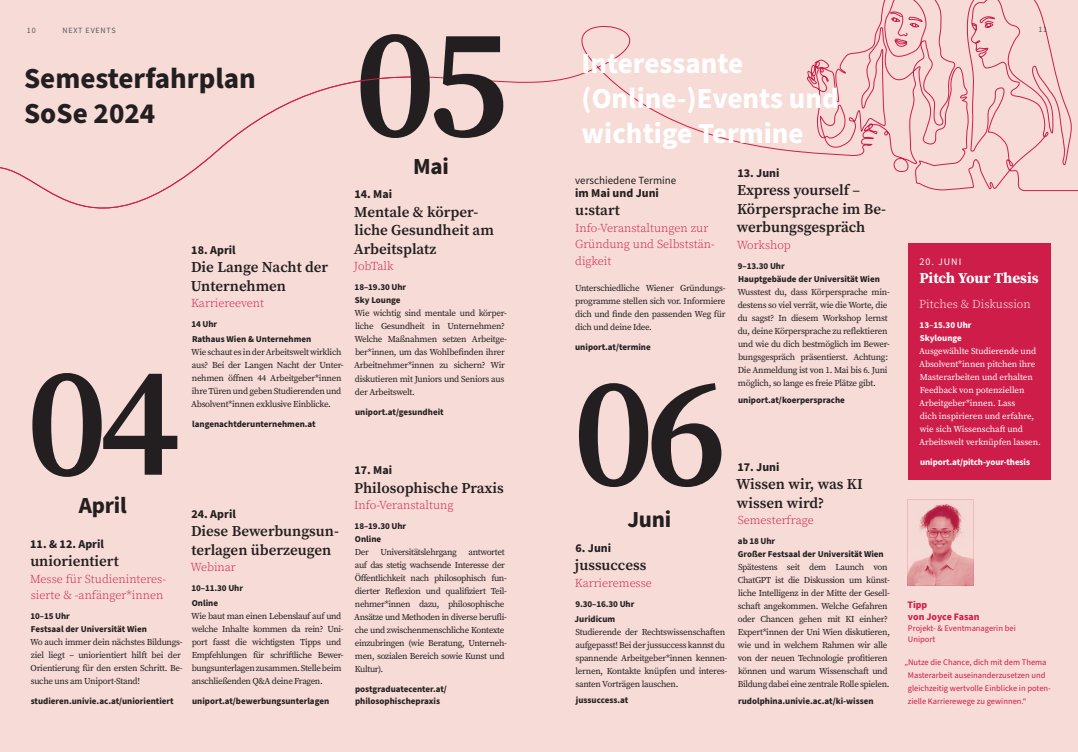
<style>
.page{position:relative;width:1078px;height:752px;background:#fff}
.page>*{position:absolute;margin:0;border:0;box-sizing:border-box;transform-origin:0 0}
.t1{font:600 155.6px "Source Serif Pro";color:#231f20}
.t2{font:700 29px/35px "Source Sans Pro";color:#fff}
.t3{font:700 29px/35px "Source Sans Pro";color:#231f20}
.t4{font:700 23px "Source Sans Pro";letter-spacing:-.01em;color:#231f20}
.t5{font:600 15px/18.5px "Source Serif Pro";color:#231f20}
.t6{font:700 15px "Source Serif Pro";color:#fff}
.t7{font:300 12px/16.5px "Source Serif Pro";color:#ce1d49}
.t8{font:700 12px "Source Sans Pro";color:#231f20}
.t9{font:300 12px "Source Serif Pro";color:#fff}
.t10{font:11px "Source Sans Pro";color:#231f20}
.t11{font:700 10px/12px "Source Sans Pro";color:#ce1d49}
.t12{font:10px "Source Sans Pro";letter-spacing:.1em;color:#fff}
.t13{font:9px/13px "Source Serif Pro";letter-spacing:-.035em;color:#231f20}
.t14{font:700 9px/12.5px "Source Sans Pro";color:#231f20}
.t15{font:9px/13px "Source Serif Pro";letter-spacing:-.01em;color:#fff}
.t16{font:700 9px/12.5px "Source Sans Pro";letter-spacing:-.01em;color:#fff}
.t17{font:8.5px/13px "Source Sans Pro";color:#ce1d49}
.t18{font:8px "Source Sans Pro";letter-spacing:.1em;color:#57585a}
.s1{font-weight:400}
.s2{font-family:"Source Serif Pro";font-weight:400}
</style>
<div class="page">
<div style="left:0;top:0;width:1077px;height:751px;background:#f6dbd6"></div>
<svg style="left:411px;top:0;width:666px;height:288px"></svg>
<div style="left:908px;top:243px;width:142px;height:236px;background:#ce1d49"></div>
<svg style="left:907px;top:499px;width:66px;height:86px"></svg>
<svg style="left:0;top:76px;width:411px;height:133px"></svg>
<p class="t18" style="left:27px;top:25px;width:10px">10</p>
<p class="t18" style="left:62px;top:25px;width:55px">NEXT EVENTS</p>
<p class="t18" style="left:1038px;top:24px;width:10px">11</p>
<h1 class="t1" style="left:354px;top:-22px;width:156px">05</h1>
<h3 class="t4" style="left:413px;top:151px;width:37px">Mai</h3>
<h2 class="t2" style="left:581px;top:47px;width:259px">Interessante (Online-)Events und wichtige Termine</h2>
<h2 class="t3" style="left:24px;top:61px;width:233px">Semesterfahrplan<br>SoSe 2024</h2>
<h3 class="t8" style="left:737px;top:165px;width:44px">13. Juni</h3>
<h3 class="t5" style="left:736px;top:181px;width:151px">Express yourself <span class="s1">–<br></span>Körpersprache im Be&shy;werbungsgespräch</h3>
<h3 class="t7" style="left:736px;top:237px;width:56px">Workshop</h3>
<p class="t14" style="left:737px;top:260px;width:143px">9–13.30 Uhr<br>Hauptgebäude der Universität Wien</p>
<p class="t13" style="left:737px;top:285px;width:154px">Wusstest du, dass Körpersprache min&shy;destens so viel verrät, wie die Worte, die du sagst? In diesem Workshop lernst du, deine Körpersprache zu reflektieren und wie du dich bestmöglich im Bewer&shy;bungsgespräch präsentierst. Achtung:<br>Die Anmeldung ist von 1. Mai bis 6. Juni möglich, so lange es freie Plätze gibt.</p>
<p class="t14" style="left:738px;top:393px;width:108px">uniport.at/koerpersprache</p>
<p class="t10" style="left:575px;top:173px;width:103px">verschiedene Termine</p>
<h3 class="t8" style="left:575px;top:185px;width:85px">im Mai und Juni</h3>
<h3 class="t5" style="left:575px;top:201px;width:46px">u:start</h3>
<h3 class="t7" style="left:575px;top:220px;width:141px">Info-Veranstaltungen zur<br>Gründung und Selbststän&shy;digkeit</h3>
<p class="t13" style="left:575px;top:281px;width:152px;text-align:justify">Unterschiedliche Wiener Gründungs&shy;programme stellen sich vor. Informiere dich und finde den passenden Weg für dich und deine Idee.</p>
<p class="t14" style="left:575px;top:341px;width:77px">uniport.at/termine</p>
<h3 class="t8" style="left:354px;top:186px;width:39px">14. Mai</h3>
<h3 class="t5" style="left:353px;top:202px;width:142px">Mentale &amp; körper&shy;liche Gesundheit am<br>Arbeitsplatz</h3>
<h3 class="t7" style="left:354px;top:258px;width:41px">JobTalk</h3>
<p class="t14" style="left:354px;top:281px;width:53px;line-height:13px">18–19.30 Uhr<br>Sky Lounge</p>
<p class="t13" style="left:354px;top:307px;width:154px">Wie wichtig sind mentale und körper&shy;liche Gesundheit in Unternehmen?<br>Welche Maßnahmen setzen Arbeitge&shy;ber*innen, um das Wohlbefinden ihrer Arbeitnehmer*innen zu sichern? Wir diskutieren mit Juniors und Seniors aus der Arbeitswelt.</p>
<p class="t14" style="left:355px;top:405px;width:90px">uniport.at/gesundheit</p>
<h3 class="t8" style="left:191px;top:241px;width:46px">18. April</h3>
<h3 class="t5" style="left:191px;top:257px;width:139px">Die Lange Nacht der<br>Unternehmen</h3>
<h3 class="t7" style="left:191px;top:295px;width:75px">Karriereevent</h3>
<p class="t14" style="left:191px;top:317px;width:121px;line-height:14.4px">14 Uhr<br>Rathaus Wien &amp; Unternehmen</p>
<p class="t13" style="left:191px;top:345px;width:154px">Wie schaut es in der Arbeitswelt wirklich aus? Bei der Langen Nacht der Unter&shy;nehmen öffnen 44 Arbeitgeber*innen ihre Türen und geben Studierenden und Absolvent*innen exklusive Einblicke.</p>
<p class="t14" style="left:192px;top:417px;width:125px">langenachtderunternehmen.at</p>
<p class="t12" style="left:919px;top:254px;width:43px">20. JUNI</p>
<h3 class="t6" style="left:919px;top:268px;width:121px">Pitch Your Thesis</h3>
<h3 class="t9" style="left:918px;top:296px;width:113px">Pitches &amp; Diskussion</h3>
<p class="t16" style="left:919px;top:319px;width:53px">13<span class="s2">–</span>15.30 Uhr<br>Skylounge</p>
<p class="t15" style="left:918px;top:344px;width:123px">Ausgewählte Studierende und<br>Absolvent*innen pitchen ihre<br>Masterarbeiten und erhalten<br>Feedback von potenziellen<br>Arbeitgeber*innen. Lass<br>dich inspirieren und erfahre, wie sich Wissenschaft und<br>Arbeitswelt verknüpfen lassen.</p>
<p class="t16" style="left:919px;top:455px;width:111px">uniport.at/pitch-your-thesis</p>
<h1 class="t1" style="left:26px;top:316px;width:156px">04</h1>
<h3 class="t4" style="left:79px;top:489px;width:49px">April</h3>
<h1 class="t1" style="left:573px;top:327px;width:156px">06</h1>
<h3 class="t4" style="left:627px;top:503px;width:45px">Juni</h3>
<h3 class="t8" style="left:737px;top:458px;width:44px">17. Juni</h3>
<h3 class="t5" style="left:736px;top:474px;width:128px">Wissen wir, was KI wissen wird?</h3>
<h3 class="t7" style="left:737px;top:512px;width:77px">Semesterfrage</h3>
<p class="t14" style="left:737px;top:535px;width:148px">ab 18 Uhr<br>Großer Festsaal der Universität Wien</p>
<p class="t13" style="left:737px;top:560px;width:154px">Spätestens seit dem Launch von ChatGPT ist die Diskussion um künst&shy;liche Intelligenz in der Mitte der Gesell&shy;schaft angekommen. Welche Gefahren oder Chancen gehen mit KI einher?<br>Expert*innen der Uni Wien diskutieren, wie und in welchem Rahmen wir alle von der neuen Technologie profitieren können und warum Wissenschaft und Bildung dabei eine zentrale Rolle spielen.</p>
<p class="t14" style="left:738px;top:694px;width:137px">rudolphina.univie.ac.at/ki-wissen</p>
<h3 class="t8" style="left:354px;top:461px;width:39px">17. Mai</h3>
<h3 class="t5" style="left:354px;top:478px;width:151px">Philosophische Praxis</h3>
<h3 class="t7" style="left:354px;top:496px;width:101px">Info-Veranstaltung</h3>
<p class="t14" style="left:354px;top:519px;width:53px">18–19.30 Uhr<br>Online</p>
<p class="t13" style="left:355px;top:544px;width:16px">Der</p>
<p class="t13" style="left:380px;top:544px;width:78px">Universitätslehrgang</p>
<h3 class="t8" style="left:191px;top:505px;width:46px">24. April</h3>
<h3 class="t5" style="left:191px;top:521px;width:149px">Diese Bewerbungsun&shy;terlagen überzeugen</h3>
<h3 class="t7" style="left:190px;top:558px;width:47px">Webinar</h3>
<p class="t14" style="left:191px;top:581px;width:53px;line-height:14.4px">10–11.30 Uhr<br>Online</p>
<p class="t13" style="left:191px;top:608px;width:154px">Wie baut man einen Lebenslauf auf und welche Inhalte kommen da rein? Uni&shy;port fasst die wichtigsten Tipps und Empfehlungen für schriftliche Bewer&shy;bungsunterlagen zusammen. Stelle beim anschließenden Q&amp;A deine Fragen.</p>
<p class="t14" style="left:192px;top:694px;width:139px">uniport.at/bewerbungsunterlagen</p>
<h3 class="t8" style="left:30px;top:535px;width:75px">11. &amp; 12. April</h3>
<h3 class="t5" style="left:30px;top:551px;width:90px">uniorientiert</h3>
<h3 class="t7" style="left:30px;top:570px;width:137px">Messe für Studieninteres&shy;sierte &amp; -anfänger*innen</h3>
<p class="t14" style="left:30px;top:609px;width:118px">10–15 Uhr<br>Festsaal der Universität Wien</p>
<p class="t13" style="left:30px;top:634px;width:154px">Wo auch immer dein nächstes Bildungs&shy;ziel liegt – uniorientiert hilft bei der Orientierung für den ersten Schritt. Be&shy;suche uns am Uniport-Stand!</p>
<p class="t14" style="left:31px;top:694px;width:144px">studieren.univie.ac.at/uniorientiert</p>
<h3 class="t8" style="left:575px;top:539px;width:37px">6. Juni</h3>
<h3 class="t5" style="left:575px;top:555px;width:73px">jussuccess</h3>
<h3 class="t7" style="left:574px;top:574px;width:79px">Karrieremesse</h3>
<p class="t14" style="left:574px;top:597px;width:61px;line-height:14.4px">9.30–16.30 Uhr<br>Juridicum</p>
<p class="t13" style="left:575px;top:624px;width:153px">Studierende der Rechtswissenschaften aufgepasst! Bei der jussuccess kannst du spannende Arbeitgeber*innen kennen&shy;lernen, Kontakte knüpfen und interes&shy;santen Vorträgen lauschen.</p>
<p class="t14" style="left:575px;top:694px;width:54px">jussuccess.at</p>
<p class="t13" style="left:354px;top:544px;width:154px;text-indent:114px">antwortet auf das stetig wachsende Interesse der Öffentlichkeit nach philosophisch fun&shy;dierter Reflexion und qualifiziert Teil&shy;nehmer*innen dazu, philosophische Ansätze und Methoden in diverse berufli&shy;che und zwischenmenschliche Kontexte einzubringen (wie Beratung, Unterneh&shy;men, sozialen Bereich sowie Kunst und Kultur).</p>
<p class="t14" style="left:355px;top:682px;width:93px;line-height:12px">postgraduatecenter.at/ philosophischepraxis</p>
<p class="t11" style="left:907px;top:599px;width:74px">Tipp<br>von Joyce Fasan</p>
<p class="t17" style="left:907px;top:623px;width:109px;line-height:11px">Projekt- &amp; Eventmanagerin bei<br>Uniport</p>
<p class="t17" style="left:907px;top:655px;width:144px;text-indent:-3px">„Nutze die Chance, dich mit dem Thema Masterarbeit auseinanderzusetzen und gleichzeitig wertvolle Einblicke in poten&shy;zielle Karrierewege zu gewinnen.“</p>
</div>
